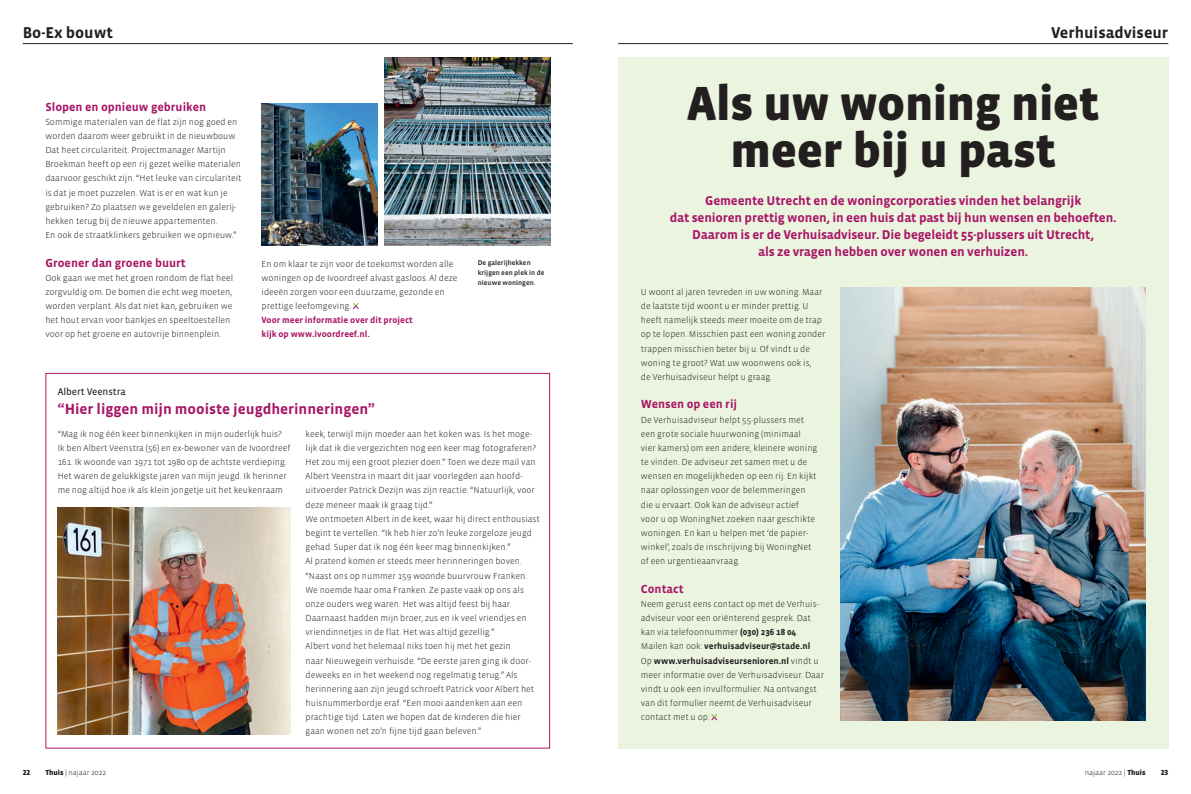
<style>
.page{position:relative;width:1191px;height:794px;background:#fff}
.page>*{position:absolute;margin:0;border:0;box-sizing:border-box;transform-origin:0 0}
.t1{font:900 49px/47.5px "Vista Sans OT";letter-spacing:-.01em;color:#231f20;text-align:center}
.t2{font:700 16px "Vista Sans OT";color:#231f20}
.t3{font:700 15px "Vista Sans OT";color:#a81667}
.t4{font:700 13px/17px "Vista Sans OT";letter-spacing:-.01em;color:#a81667;text-align:center}
.t5{font:700 12px "Vista Sans OT";color:#a81667}
.t6{font:10px "Vista Sans OT";letter-spacing:-.005em;color:#231f20}
.t7{font:300 9px/14.2px "Vista Sans OT";color:#231f20}
.t8{font:700 9px/14.2px "Vista Sans OT";color:#a81667}
.t9{font:300 7.5px "Vista Sans OT";color:#231f20}
.t10{font:900 7.5px "Vista Sans OT";color:#231f20}
.t11{font:500 7px/10px "Vista Sans OT";color:#231f20}
.s1{font-weight:700}
.s2{font-weight:900}
</style>
<div class="page">
<img style="left:58px;top:507px;width:233px;height:227px">
<hr style="left:23px;top:43px;width:550px;height:1px;background:#231f20">
<svg style="left:353px;top:303px;width:6px;height:6px"></svg>
<img style="left:261px;top:103px;width:116px;height:142px">
<img style="left:384px;top:58px;width:166px;height:187px">
<div style="left:618px;top:58px;width:550px;height:690px;background:#ebf4de"></div>
<img style="left:840px;top:288px;width:305px;height:432px">
<svg style="left:711px;top:714px;width:6px;height:6px"></svg>
<hr style="left:618px;top:43px;width:550px;height:1px;background:#231f20">
<h2 class="t2" style="left:23px;top:24px;width:92px">Bo-Ex bouwt</h2>
<h3 class="t5" style="left:45px;top:100px;width:162px">Slopen en opnieuw gebruiken</h3>
<p class="t7" style="left:45px;top:115px;width:198px">Sommige materialen van de flat zijn nog goed en worden daarom weer gebruikt in de nieuwbouw.<br>Dat heet circulariteit. Projectmanager Martijn Broekman heeft op een rij gezet welke materialen daarvoor geschikt zijn. “Het leuke van circulariteit is dat je moet puzzelen. Wat is er en wat kun je gebruiken? Zo plaatsen we geveldelen en galerij&shy;hekken terug bij de nieuwe appartementen.<br>En ook de straatklinkers gebruiken we opnieuw.”</p>
<h3 class="t5" style="left:45px;top:256px;width:142px">Groener dan groene buurt</h3>
<p class="t7" style="left:45px;top:271px;width:189px">Ook gaan we met het groen rondom de flat heel zorgvuldig om. De bomen die echt weg moeten, worden verplant. Als dat niet kan, gebruiken we het hout ervan voor bankjes en speeltoestellen voor op het groene en autovrije binnenplein.</p>
<p class="t7" style="left:261px;top:257px;width:197px">En om klaar te zijn voor de toekomst worden alle woningen op de Ivoordreef alvast gasloos. Al deze ideeën zorgen voor een duurzame, gezonde en prettige leefomgeving.</p>
<p class="t8" style="left:261px;top:313px;width:153px">Voor meer informatie over dit project kijk op www.ivoordreef.nl.</p>
<p class="t11" style="left:478px;top:257px;width:68px">De galerijhekken krijgen een plek in de nieuwe woningen.</p>
<p class="t6" style="left:58px;top:387px;width:69px">Albert Veenstra</p>
<h3 class="t3" style="left:58px;top:401px;width:319px">“Hier liggen mijn mooiste jeugdherinneringen”</h3>
<p class="t7" style="left:58px;top:427px;width:234px">“Mag ik nog één keer binnenkijken in mijn ouderlijk huis?<br>Ik ben Albert Veenstra (56) en ex-bewoner van de Ivoordreef 161. Ik woonde van 1971 tot 1980 op de achtste verdieping.<br>Het waren de gelukkigste jaren van mijn jeugd. Ik herinner me nog altijd hoe ik als klein jongetje uit het keukenraam</p>
<p class="t7" style="left:305px;top:427px;width:236px">keek, terwijl mijn moeder aan het koken was. Is het moge&shy;lijk dat ik die vergezichten nog een keer mag fotograferen?<br>Het zou mij een groot plezier doen.” Toen we deze mail van Albert Veenstra in maart dit jaar voorlegden aan hoofd&shy;uitvoerder Patrick Dezijn was zijn reactie: “Natuurlijk, voor deze meneer maak ik graag tijd.”<br>We ontmoeten Albert in de keet, waar hij direct enthousiast begint te vertellen. “Ik heb hier zo’n leuke zorgeloze jeugd gehad. Super dat ik nog één keer mag binnenkijken.”<br>Al pratend komen er steeds meer herinneringen boven. “Naast ons op nummer 159 woonde buurvrouw Franken.<br>We noemde haar oma Franken. Ze paste vaak op ons als onze ouders weg waren. Het was altijd feest bij haar.<br>Daarnaast hadden mijn broer, zus en ik veel vriendjes en vriendinnetjes in de flat. Het was altijd gezellig.”<br>Albert vond het helemaal niks toen hij met het gezin<br>naar Nieuwegein verhuisde. “De eerste jaren ging ik door&shy;deweeks en in het weekend nog regelmatig terug.” Als herinnering aan zijn jeugd schroeft Patrick voor Albert het huisnummerbordje eraf. “Een mooi aandenken aan een prachtige tijd. Laten we hopen dat de kinderen die hier gaan wonen net zo’n fijne tijd gaan beleven.”</p>
<h2 class="t2" style="left:1051px;top:24px;width:119px">Verhuisadviseur</h2>
<h1 class="t1" style="left:687px;top:81px;width:414px">Als uw woning niet meer bij u past</h1>
<p class="t4" style="left:669px;top:192px;width:448px">Gemeente Utrecht en de woningcorporaties vinden het belangrijk<br>dat senioren prettig wonen, in een huis dat past bij hun wensen en behoeften.<br>Daarom is er de Verhuisadviseur. Die begeleidt 55-plussers uit Utrecht,<br>als ze vragen hebben over wonen en verhuizen.</p>
<p class="t7" style="left:641px;top:285px;width:186px">U woont al jaren tevreden in uw woning. Maar de laatste tijd woont u er minder prettig. U heeft namelijk steeds meer moeite om de trap op te lopen. Misschien past een woning zonder trappen misschien beter bij u. Of vindt u de woning te groot? Wat uw woonwens ook is,<br>de Verhuisadviseur helpt u graag.</p>
<h3 class="t5" style="left:641px;top:398px;width:98px">Wensen op een rij</h3>
<p class="t7" style="left:641px;top:412px;width:178px">De Verhuisadviseur helpt 55-plussers met een grote sociale huurwoning (minimaal vier kamers) om een andere, kleinere woning te vinden. De adviseur zet samen met u de wensen en mogelijkheden op een rij. En kijkt naar oplossingen voor de belemmeringen die u ervaart. Ook kan de adviseur actief voor u op WoningNet zoeken naar geschikte woningen. En kan u helpen met ‘de papier&shy;winkel’, zoals de inschrijving bij WoningNet of een urgentieaanvraag.</p>
<h3 class="t5" style="left:641px;top:582px;width:44px">Contact</h3>
<p class="t7" style="left:641px;top:597px;width:185px">Neem gerust eens contact op met de Verhuis&shy;adviseur voor een oriënterend gesprek. Dat kan via telefoonnummer <span class="s1">(030) 236 18 04</span>.<br>Mailen kan ook: <span class="s1">verhuisadviseur@stade.nl<br></span>Op <span class="s1">www.verhuisadviseursenioren.nl</span> vindt u meer informatie over de Verhuisadviseur. Daar vindt u ook een invulformulier. Na ontvangst van dit formulier neemt de Verhuisadviseur contact met u op.</p>
<p class="t10" style="left:23px;top:768px;width:9px">22</p>
<p class="t9" style="left:45px;top:768px;width:62px"><span class="s2">Thuis</span> | najaar 2022</p>
<p class="t9" style="left:1084px;top:768px;width:62px">najaar 2022 | <span class="s2">Thuis</span></p>
<p class="t10" style="left:1160px;top:768px;width:9px">23</p>
</div>
